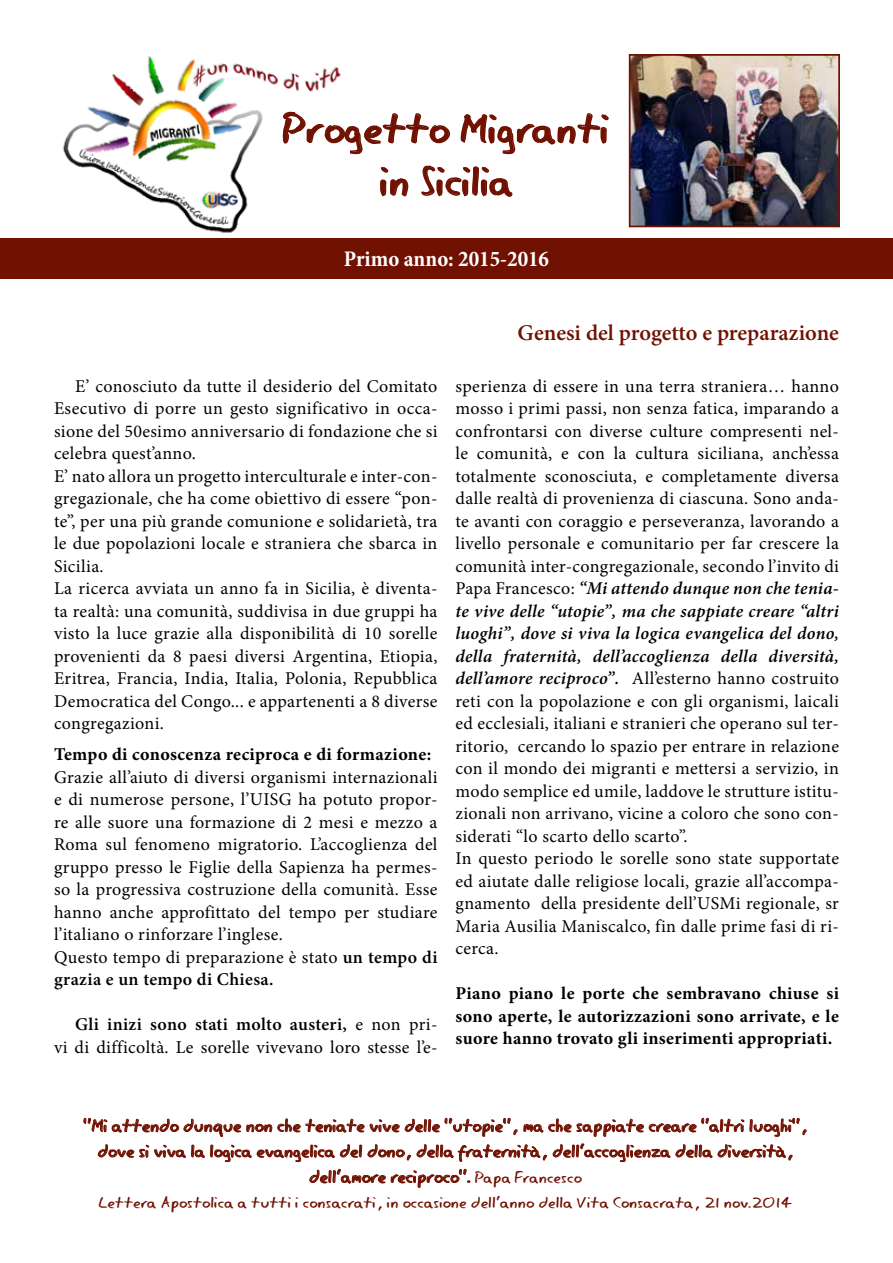
<style>
.page{position:relative;width:893px;height:1263px;background:#fff}
.page>*{position:absolute;margin:0;border:0;box-sizing:border-box;transform-origin:0 0}
.t1{font:42px/52.5px "Eager Naturalist";color:#701102;text-align:center}
.t2{font:600 22.5px "Minion Pro";color:#701102}
.t3{font:700 condensed 22.5px "Minion Pro";color:#fff}
.t4{font:18px/22.5px "Minion Pro";letter-spacing:.02em;color:#000}
.t5{font:18px/25.5px "Eager Naturalist";color:#701102;text-align:center}
.t6{font:700 18px/22.5px "Minion Pro";letter-spacing:.02em;color:#000;text-align:justify}
.t7{font:16.5px "Eager Naturalist";color:#701102}
.s1{font-weight:600}
.s2{font-weight:600;font-style:italic}
.s3{font-size:16.5px}
</style>
<div class="page">
<img style="left:632px;top:57px;width:205px;height:167px">
<div style="left:629px;top:54px;width:211px;height:173px;border:2px solid #701102"></div>
<div style="left:0;top:238px;width:893px;height:41px;background:#701102"></div>
<svg style="left:83px;top:1117px;width:724px;height:71px"></svg>
<img style="left:62px;top:56px;width:279px;height:177px">
<svg style="left:282px;top:98px;width:327px;height:120px"></svg>
<h1 class="t1" style="left:284px;top:102px;width:327px">Progetto Migranti in Sicilia</h1>
<p class="t3" style="left:344px;top:243px;width:207px">Primo anno: 2015-2016</p>
<p class="t4" style="left:54px;top:375px;width:385px;text-indent:21px">E’ conosciuto da tutte il desiderio del Comitato Esecutivo di porre un gesto significativo in occa&shy;sione del 50esimo anniversario di fondazione che si celebra quest’anno.<br>E’ nato allora un progetto interculturale e inter-con&shy;gregazionale, che ha come obiettivo di essere “pon&shy;te”, per una più grande comunione e solidarietà, tra le due popolazioni locale e straniera che sbarca in Sicilia.<br>La ricerca avviata un anno fa in Sicilia, è diventa&shy;ta realtà: una comunità, suddivisa in due gruppi ha visto la luce grazie alla disponibilità di 10 sorelle provenienti da 8 paesi diversi Argentina, Etiopia, Eritrea, Francia, India, Italia, Polonia, Repubblica Democratica del Congo... e appartenenti a 8 diverse congregazioni.</p>
<p class="t6" style="left:54px;top:743px;width:379px">Tempo di conoscenza reciproca e di formazione:</p>
<p class="t4" style="left:54px;top:766px;width:385px">Grazie all’aiuto di diversi organismi internazionali e di numerose persone, l’UISG ha potuto propor&shy;re alle suore una formazione di 2 mesi e mezzo a Roma sul fenomeno migratorio. L’accoglienza del gruppo presso le Figlie della Sapienza ha permes&shy;so la progressiva costruzione della comunità. Esse hanno anche approfittato del tempo per studiare l’italiano o rinforzare l’inglese.<br>Questo tempo di preparazione è stato <span class="s1">un tempo di grazia e un tempo di Chiesa.</span></p>
<p class="t4" style="left:54px;top:1013px;width:385px;text-align:right"><span class="s1">Gli inizi sono stati molto austeri,</span> e non pri-<br>vi di difficoltà. Le sorelle vivevano loro stesse l’e-</p>
<p class="t2" style="left:518px;top:318px;width:323px">Genesi del progetto e preparazione</p>
<p class="t4" style="left:455px;top:375px;width:385px">sperienza di essere in una terra straniera… hanno mosso i primi passi, non senza fatica, imparando a confrontarsi con diverse culture compresenti nel&shy;le comunità, e con la cultura siciliana, anch’essa totalmente sconosciuta, e completamente diversa dalle realtà di provenienza di ciascuna. Sono anda&shy;te avanti con coraggio e perseveranza, lavorando a livello personale e comunitario per far crescere la comunità inter-congregazionale, secondo l’invito di Papa Francesco: <span class="s2">“Mi attendo dunque non che tenia&shy;te vive delle “utopie”, ma che sappiate creare “altri luoghi”, dove si viva la logica evangelica del dono, della fraternità, dell’accoglienza della diversità, dell’amore reciproco”.</span> All’esterno hanno costruito reti con la popolazione e con gli organismi, laicali ed ecclesiali, italiani e stranieri che operano sul ter&shy;ritorio, cercando lo spazio per entrare in relazione con il mondo dei migranti e mettersi a servizio, in modo semplice ed umile, laddove le strutture istitu&shy;zionali non arrivano, vicine a coloro che sono con&shy;siderati “lo scarto dello scarto”.<br>In questo periodo le sorelle sono state supportate ed aiutate dalle religiose locali, grazie all’accompa&shy;gnamento della presidente dell’USMi regionale, sr Maria Ausilia Maniscalco, fin dalle prime fasi di ri&shy;cerca.</p>
<p class="t6" style="left:455px;top:982px;width:385px">Piano piano le porte che sembravano chiuse si sono aperte, le autorizzazioni sono arrivate, e le suore hanno trovato gli inserimenti appropriati.</p>
<p class="t5" style="left:83px;top:1113px;width:725px">“Mi attendo dunque non che teniate vive delle “utopie”, ma che sappiate creare “altri luoghi”, dove si viva la logica evangelica del dono, della fraternità, dell’accoglienza della diversità, dell’amore reciproco”. <span class="s3">Papa Francesco</span></p>
<p class="t7" style="left:99px;top:1192px;width:695px">Lettera Apostolica a tutti i consacrati, in occasione dell’anno della Vita Consacrata, 21 nov.2014</p>
</div>
